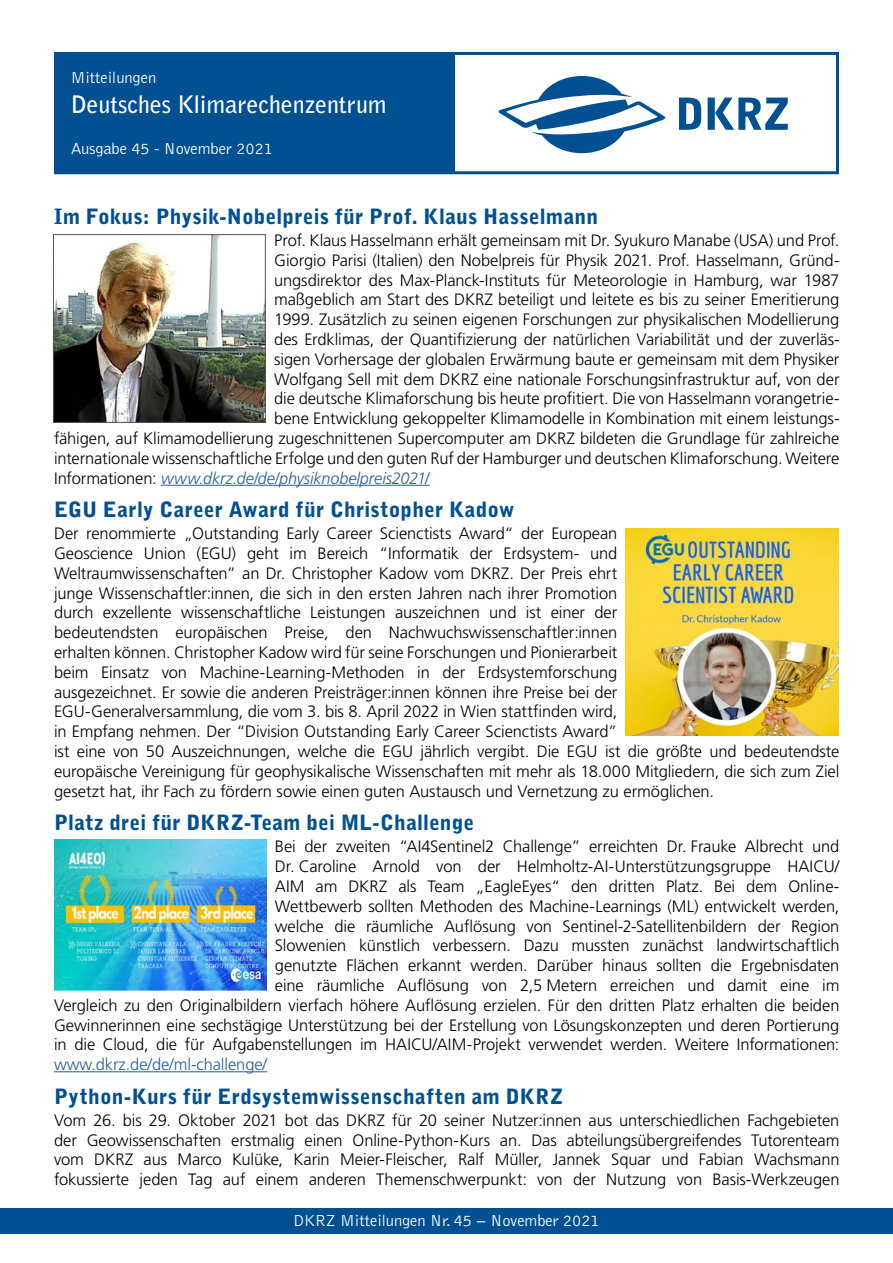
<style>
.page{position:relative;width:893px;height:1263px;background:#fff}
.page>*{position:absolute;margin:0;border:0;box-sizing:border-box;transform-origin:0 0}
.t1{font:700 24px "Bell Gothic Std";letter-spacing:-.005em;color:#fff}
.t2{font:900 21px "Bell Gothic Std";letter-spacing:.015em;color:#005092}
.t3{font:300 16.5px/19.8px "Frutiger LT Std";letter-spacing:-.005em;color:#000}
.t4{font:300 16.5px "Bell Gothic Std";letter-spacing:-.005em;color:#fff}
.t5{font:italic 300 16.5px "Frutiger LT Std";letter-spacing:-.005em;color:#275b9b}
.t6{font:300 16.5px "Frutiger LT Std";letter-spacing:-.005em;color:#275b9b}
.s1{font-style:normal;color:#000}
</style>
<div class="page">
<hr style="left:161px;top:485px;width:268px;height:1px;background:#275b9b">
<hr style="left:54px;top:1071px;width:213px;height:1px;background:#275b9b">
<div style="left:54px;top:53px;width:401px;height:120px;background:#005092"></div>
<svg style="left:499px;top:76px;width:289px;height:77px"></svg>
<div style="left:0;top:1208px;width:893px;height:26px;background:#005092"></div>
<div style="left:54px;top:52px;width:785px;height:122px;border:3px solid #005092"></div>
<img style="left:55px;top:236px;width:209px;height:185px">
<div style="left:53px;top:234px;width:213px;height:189px;border:1px solid #55544f"></div>
<img style="left:54px;top:840px;width:212px;height:151px">
<img style="left:626px;top:528px;width:213px;height:208px">
<p class="t4" style="left:71px;top:69px;width:87px">Mitteilungen</p>
<h1 class="t1" style="left:71px;top:90px;width:317px">Deutsches Klimarechenzentrum</h1>
<p class="t4" style="left:71px;top:139px;width:204px">Ausgabe 45 - November 2021</p>
<p class="t2" style="left:54px;top:204px;width:546px">Im Fokus: Physik-Nobelpreis für Prof. Klaus Hasselmann</p>
<p class="t3" style="left:274px;top:231px;width:567px">Prof. Klaus Hasselmann erhält gemeinsam mit Dr. Syukuro Manabe (USA) und Prof.</p>
<p class="t3" style="left:274px;top:250px;width:567px">Giorgio Parisi (Italien) den Nobelpreis für Physik 2021. Prof. Hasselmann, Gründ-</p>
<p class="t3" style="left:274px;top:270px;width:567px">ungsdirektor des Max-Planck-Instituts für Meteorologie in Hamburg, war 1987</p>
<p class="t3" style="left:274px;top:290px;width:567px">maßgeblich am Start des DKRZ beteiligt und leitete es bis zu seiner Emeritierung</p>
<p class="t3" style="left:274px;top:310px;width:567px">1999. Zusätzlich zu seinen eigenen Forschungen zur physikalischen Modellierung</p>
<p class="t3" style="left:274px;top:330px;width:567px">des Erdklimas, der Quantifizierung der natürlichen Variabilität und der zuverläs-</p>
<p class="t3" style="left:274px;top:349px;width:567px">sigen Vorhersage der globalen Erwärmung baute er gemeinsam mit dem Physiker</p>
<p class="t3" style="left:274px;top:369px;width:567px">Wolfgang Sell mit dem DKRZ eine nationale Forschungsinfrastruktur auf, von der</p>
<p class="t3" style="left:274px;top:389px;width:567px">die deutsche Klimaforschung bis heute profitiert. Die von Hasselmann vorangetrie-</p>
<p class="t3" style="left:274px;top:409px;width:567px">bene Entwicklung gekoppelter Klimamodelle in Kombination mit einem leistungs-</p>
<p class="t3" style="left:54px;top:429px;width:787px">fähigen, auf Klimamodellierung zugeschnittenen Supercomputer am DKRZ bildeten die Grundlage für zahlreiche</p>
<p class="t3" style="left:54px;top:448px;width:787px">internationale wissenschaftliche Erfolge und den guten Ruf der Hamburger und deutschen Klimaforschung. Weitere</p>
<p class="t5" style="left:54px;top:468px;width:377px"><span class="s1">Informationen:</span> www.dkrz.de/de/physiknobelpreis2021/</p>
<p class="t2" style="left:54px;top:497px;width:462px">EGU Early Career Award für Christopher Kadow</p>
<p class="t3" style="left:54px;top:524px;width:787px">Der renommierte „Outstanding Early Career Scienctists Award“ der European<br>Geoscience Union (EGU) geht im Bereich “Informatik der Erdsystem- und<br>Weltraumwissenschaften” an Dr. Christopher Kadow vom DKRZ. Der Preis ehrt<br>junge Wissenschaftler:innen, die sich in den ersten Jahren nach ihrer Promotion<br>durch exzellente wissenschaftliche Leistungen auszeichnen und ist einer der<br>bedeutendsten europäischen Preise, den Nachwuchswissenschaftler:innen<br>erhalten können. Christopher Kadow wird für seine Forschungen und Pionierarbeit<br>beim Einsatz von Machine-Learning-Methoden in der Erdsystemforschung<br>ausgezeichnet. Er sowie die anderen Preisträger:innen können ihre Preise bei der<br>EGU-Generalversammlung, die vom 3. bis 8. April 2022 in Wien stattfinden wird,<br>in Empfang nehmen. Der “Division Outstanding Early Career Scienctists Award”<br>ist eine von 50 Auszeichnungen, welche die EGU jährlich vergibt. Die EGU ist die größte und bedeutendste europäische Vereinigung für geophysikalische Wissenschaften mit mehr als 18.000 Mitgliedern, die sich zum Ziel gesetzt hat, ihr Fach zu fördern sowie einen guten Austausch und Vernetzung zu ermöglichen.</p>
<p class="t2" style="left:54px;top:811px;width:422px">Platz drei für DKRZ-Team bei ML-Challenge</p>
<p class="t3" style="left:54px;top:837px;width:787px;text-align:right">Bei der zweiten “AI4Sentinel2 Challenge” erreichten Dr. Frauke Albrecht und<br>Dr. Caroline Arnold von der Helmholtz-AI-Unterstützungsgruppe HAICU/<br>AIM am DKRZ als Team „EagleEyes“ den dritten Platz. Bei dem Online-<br>Wettbewerb sollten Methoden des Machine-Learnings (ML) entwickelt werden,<br>welche die räumliche Auflösung von Sentinel-2-Satellitenbildern der Region<br>Slowenien künstlich verbessern. Dazu mussten zunächst landwirtschaftlich<br>genutzte Flächen erkannt werden. Darüber hinaus sollten die Ergebnisdaten<br>eine räumliche Auflösung von 2,5 Metern erreichen und damit eine im<br>Vergleich zu den Originalbildern vierfach höhere Auflösung erzielen. Für den dritten Platz erhalten die beiden Gewinnerinnen eine sechstägige Unterstützung bei der Erstellung von Lösungskonzepten und deren Portierung in die Cloud, die für Aufgabenstellungen im HAICU/AIM-Projekt verwendet werden. Weitere Informationen:</p>
<p class="t6" style="left:54px;top:1055px;width:215px">www.dkrz.de/de/ml-challenge/</p>
<p class="t2" style="left:54px;top:1084px;width:510px">Python-Kurs für Erdsystemwissenschaften am DKRZ</p>
<p class="t3" style="left:54px;top:1110px;width:787px;text-align:justify">Vom 26. bis 29. Oktober 2021 bot das DKRZ für 20 seiner Nutzer:innen aus unterschiedlichen Fachgebieten der Geowissenschaften erstmalig einen Online-Python-Kurs an. Das abteilungsübergreifendes Tutorenteam vom DKRZ aus Marco Kulüke, Karin Meier-Fleischer, Ralf Müller, Jannek Squar und Fabian Wachsmann fokussierte jeden Tag auf einem anderen Themenschwerpunkt: von der Nutzung von Basis-Werkzeugen</p>
<p class="t4" style="left:293px;top:1212px;width:308px">DKRZ Mitteilungen Nr. 45 − November 2021</p>
</div>
